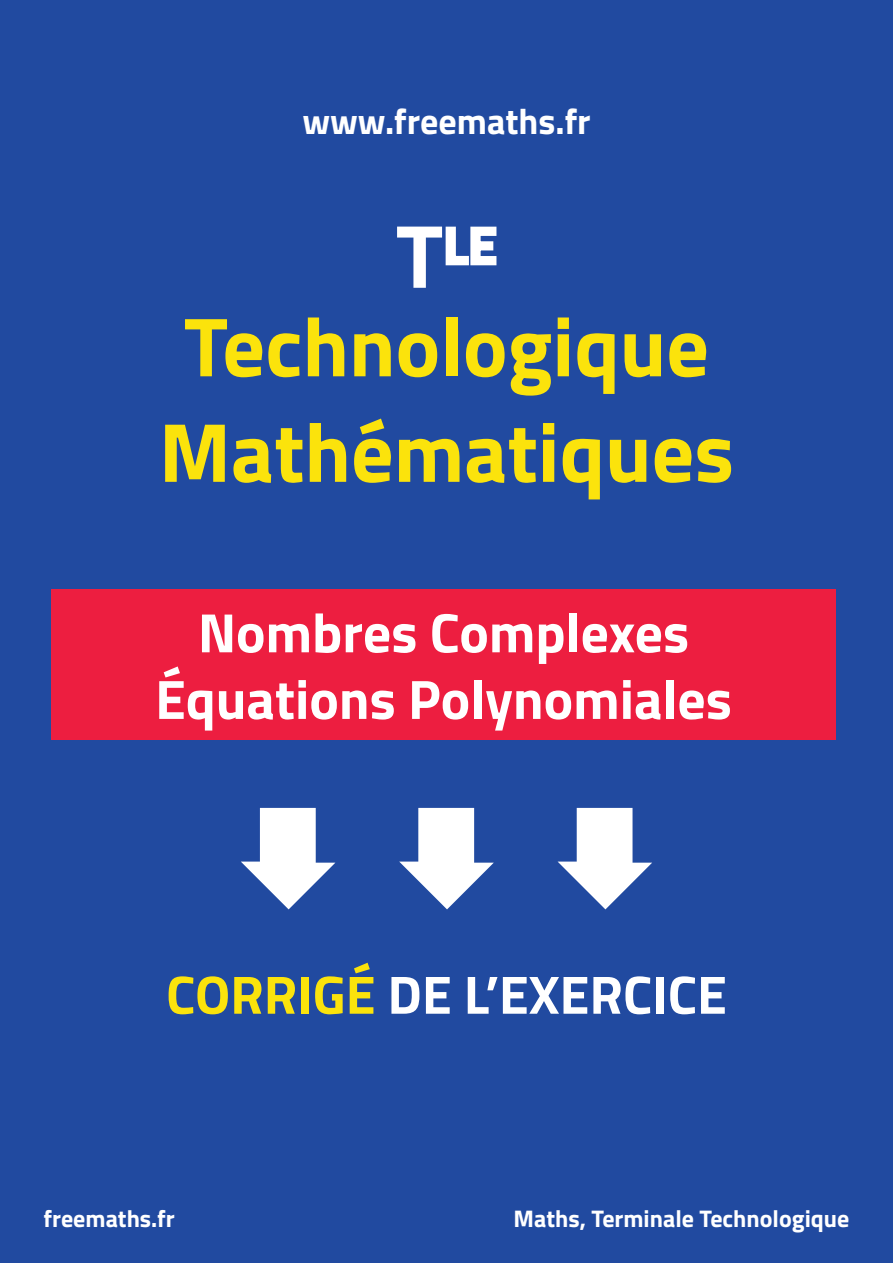
<style>
.page{position:relative;width:893px;height:1263px;background:#214aa0}
.page>*{position:absolute;margin:0;border:0;box-sizing:border-box;transform-origin:0 0}
.t1{font:700 84px/105.4px "Titillium";color:#fbe30c}
.t2{font:700 55.5px "Titillium";color:#fff}
.t3{font:700 54px "Titillium";color:#fff}
.t4{font:700 52.5px "Titillium";color:#fff}
.t5{font:700 36px "Titillium";color:#fff}
.t6{font:700 24px "Titillium";color:#fff}
.s1{font-size:90px}
.s2{color:#fbe30c}
</style>
<div class="page">
<svg style="left:445px;top:226px;width:52px;height:40px"></svg>
<svg style="left:241px;top:808px;width:94px;height:101px"></svg>
<svg style="left:399px;top:808px;width:95px;height:101px"></svg>
<svg style="left:558px;top:808px;width:94px;height:101px"></svg>
<div style="left:51px;top:589px;width:785px;height:151px;background:#ed1e40"></div>
<h3 class="t5" style="left:302px;top:94px;width:290px">www.freemaths.fr</h3>
<h3 class="t4" style="left:396px;top:205px;width:103px"><span class="s1">T</span>LE</h3>
<h1 class="t1" style="left:159px;top:290px;width:577px">Technologique<br>Mathématiques</h1>
<p class="t2" style="left:198px;top:590px;width:493px">Nombres Complexes</p>
<p class="t2" style="left:155px;top:657px;width:578px">Équations Polynomiales</p>
<p class="t3" style="left:166px;top:953px;width:562px"><span class="s2">CORRIGÉ</span> DE L’EXERCICE</p>
<p class="t6" style="left:44px;top:1200px;width:133px">freemaths.fr</p>
<p class="t6" style="left:514px;top:1200px;width:337px">Maths, Terminale Technologique</p>
</div>
